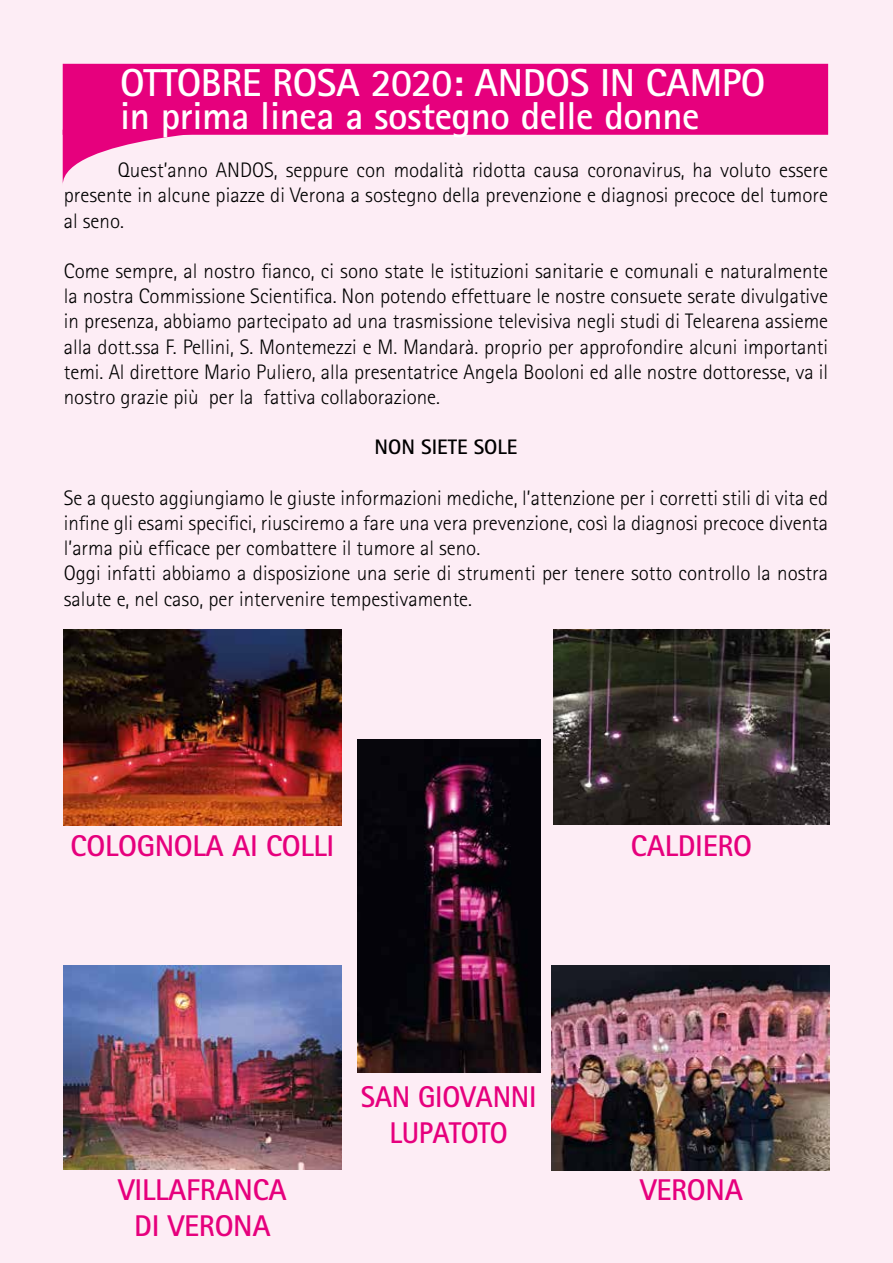
<style>
.page{position:relative;width:893px;height:1263px;background:#fdedf5}
.page>*{position:absolute;margin:0;border:0;box-sizing:border-box;transform-origin:0 0}
.t1{font:700 39px/33px "Rotis Sans Serif";letter-spacing:-.01em;color:#fff}
.t2{font:700 30px/36px "Rotis Sans Serif";letter-spacing:-.01em;color:#e6007d;text-align:center}
.t3{font:700 30px/36px "Rotis Sans Serif";letter-spacing:-.01em;color:#e6007d;text-align:center;scale:.95 1}
.t4{font:300 21px/25.2px "Rotis Sans Serif";color:#000;text-align:justify}
.t5{font:700 21px "Rotis Sans Serif";color:#000}
</style>
<div class="page">
<div style="left:63px;top:64px;width:765px;height:71px;background:#e6007d"></div>
<svg style="left:63px;top:130px;width:181px;height:52px"></svg>
<img style="left:64px;top:629px;width:277px;height:197px">
<img style="left:552px;top:965px;width:277px;height:205px">
<img style="left:64px;top:965px;width:277px;height:204px">
<img style="left:554px;top:629px;width:275px;height:196px">
<img style="left:357px;top:740px;width:183px;height:332px">
<h1 class="t1" style="left:120px;top:66px;width:647px">OTTOBRE ROSA 2020: ANDOS IN CAMPO in prima linea a sostegno delle donne</h1>
<p class="t4" style="left:64px;top:157px;width:766px;text-indent:54px">Quest’anno ANDOS, seppure con modalità ridotta causa coronavirus, ha voluto essere presente in alcune piazze di Verona a sostegno della prevenzione e diagnosi precoce del tumore al seno.</p>
<p class="t4" style="left:64px;top:258px;width:766px">Come sempre, al nostro fianco, ci sono state le istituzioni sanitarie e comunali e naturalmente la nostra Commissione Scientifica. Non potendo effettuare le nostre consuete serate divulgative in presenza, abbiamo partecipato ad una trasmissione televisiva negli studi di Telearena assieme alla dott.ssa F. Pellini, S. Montemezzi e M. Mandarà. proprio per approfondire alcuni importanti temi. Al direttore Mario Puliero, alla presentatrice Angela Booloni ed alle nostre dottoresse, va il nostro grazie più per la fattiva collaborazione.</p>
<p class="t5" style="left:375px;top:434px;width:144px">NON SIETE SOLE</p>
<p class="t4" style="left:64px;top:485px;width:766px;text-align:left">Se a questo aggiungiamo le giuste informazioni mediche, l’attenzione per i corretti stili di vita ed infine gli esami specifici, riusciremo a fare una vera prevenzione, così la diagnosi precoce diventa l’arma più efficace per combattere il tumore al seno.<br>Oggi infatti abbiamo a disposizione una serie di strumenti per tenere sotto controllo la nostra salute e, nel caso, per intervenire tempestivamente.</p>
<h2 class="t2" style="left:71px;top:827px;width:265px">COLOGNOLA AI COLLI</h2>
<h2 class="t2" style="left:631px;top:827px;width:123px">CALDIERO</h2>
<h2 class="t3" style="left:361px;top:1078px;width:187px">SAN GIOVANNI<br>LUPATOTO</h2>
<h2 class="t2" style="left:118px;top:1171px;width:170px">VILLAFRANCA<br>DI VERONA</h2>
<h2 class="t2" style="left:640px;top:1171px;width:104px">VERONA</h2>
</div>
